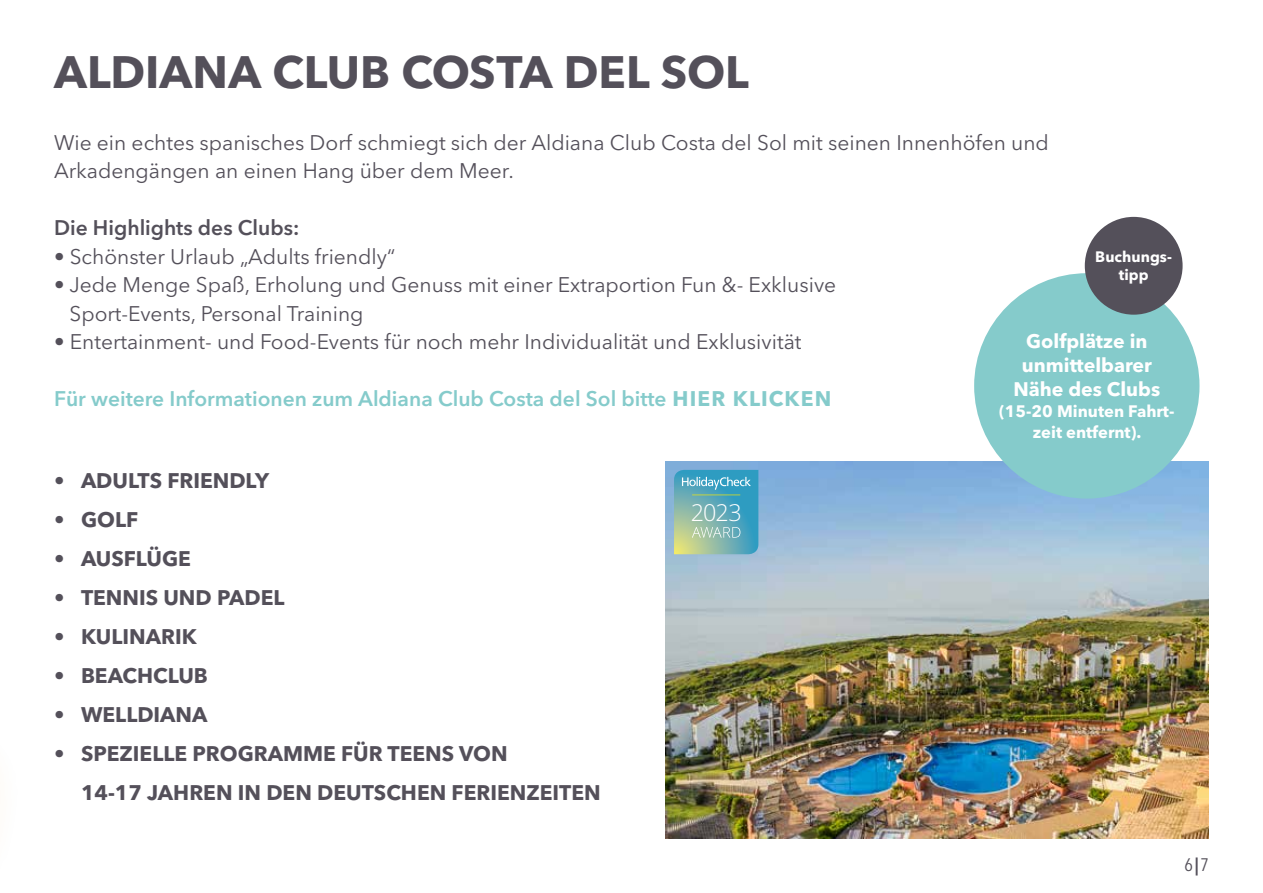
<style>
.page{position:relative;width:1263px;height:893px;background:#fff}
.page>*{position:absolute;margin:0;border:0;box-sizing:border-box;transform-origin:0 0}
.t1{font:700 45px "Avenir Next LT Pro";letter-spacing:-.005em;color:#54505a}
.t2{font:300 23.4px "Open Sans";color:#fff}
.t3{font:21px/28.5px "Avenir Next LT Pro";color:#54505a}
.t4{font:700 21px/39px "Avenir Next LT Pro";color:#54505a}
.t5{font:600 21px "Avenir Next LT Pro";color:#85cbcb}
.t6{font:600 21px "Avenir Next LT Pro";color:#54505a}
.t7{font:700 19.5px/24px "Avenir Next LT Pro";color:#fff;text-align:center}
.t8{font:condensed 18px "Avenir Next LT Pro";color:#54505a}
.t9{font:700 16.5px/21px "Avenir Next LT Pro";color:#fff;text-align:center}
.t10{font:700 15px/18px "Avenir Next LT Pro";color:#fff;text-align:center}
.s1{font-weight:700}
.s2{font-weight:600;font-stretch:normal}
</style>
<div class="page">
<img style="left:665px;top:461px;width:544px;height:378px">
<svg style="left:674px;top:470px;width:84px;height:84px;background:#6db1b5"></svg>
<div style="left:974px;top:273px;width:225px;height:226px;background:#85cbcb;border-radius:50%"></div>
<div style="left:1085px;top:217px;width:97px;height:98px;background:#54505a;border-radius:50%"></div>
<h1 class="t1" style="left:54px;top:45px;width:696px">ALDIANA CLUB COSTA DEL SOL</h1>
<p class="t3" style="left:54px;top:128px;width:996px">Wie ein echtes spanisches Dorf schmiegt sich der Aldiana Club Costa del Sol mit seinen Innenhöfen und<br>Arkadengängen an einen Hang über dem Meer.</p>
<p class="t6" style="left:54px;top:215px;width:247px">Die Highlights des Clubs:</p>
<p class="t3" style="left:54px;top:242px;width:343px">• Schönster Urlaub „Adults friendly“</p>
<p class="t3" style="left:69px;top:271px;width:768px;text-indent:-15px">• Jede Menge Spaß, Erholung und Genuss mit einer Extraportion Fun &amp;- Exklusive<br>Sport-Events, Personal Training</p>
<p class="t3" style="left:54px;top:328px;width:749px">• Entertainment- und Food-Events für noch mehr Individualität und Exklusivität</p>
<p class="t10" style="left:1095px;top:248px;width:78px">Buchungs&shy;tipp</p>
<p class="t7" style="left:1013px;top:329px;width:148px">Golfplätze in unmittelbarer<br>Nähe des Clubs</p>
<p class="t9" style="left:999px;top:401px;width:177px">(15-20 Minuten Fahrt&shy;zeit entfernt).</p>
<p class="t5" style="left:54px;top:386px;width:779px">Für weitere Informationen zum Aldiana Club Costa del Sol bitte <span class="s1">HIER KLICKEN</span></p>
<p class="t4" style="left:54px;top:461px;width:217px">• ADULTS FRIENDLY</p>
<p class="t4" style="left:54px;top:500px;width:86px">• GOLF</p>
<p class="t4" style="left:54px;top:539px;width:138px">• AUSFLÜGE</p>
<p class="t4" style="left:54px;top:578px;width:232px">• TENNIS UND PADEL</p>
<p class="t4" style="left:54px;top:617px;width:144px">• KULINARIK</p>
<p class="t4" style="left:54px;top:656px;width:155px">• BEACHCLUB</p>
<p class="t4" style="left:54px;top:695px;width:155px">• WELLDIANA</p>
<p class="t4" style="left:81px;top:734px;width:521px;text-indent:-27px">• SPEZIELLE PROGRAMME FÜR TEENS VON<br>14-17 JAHREN IN DEN DEUTSCHEN FERIENZEITEN</p>
<p class="t2" style="left:691px;top:496px;width:53px">2023</p>
<p class="t8" style="left:1184px;top:853px;width:26px">6<span class="s2">|</span>7</p>
</div>
